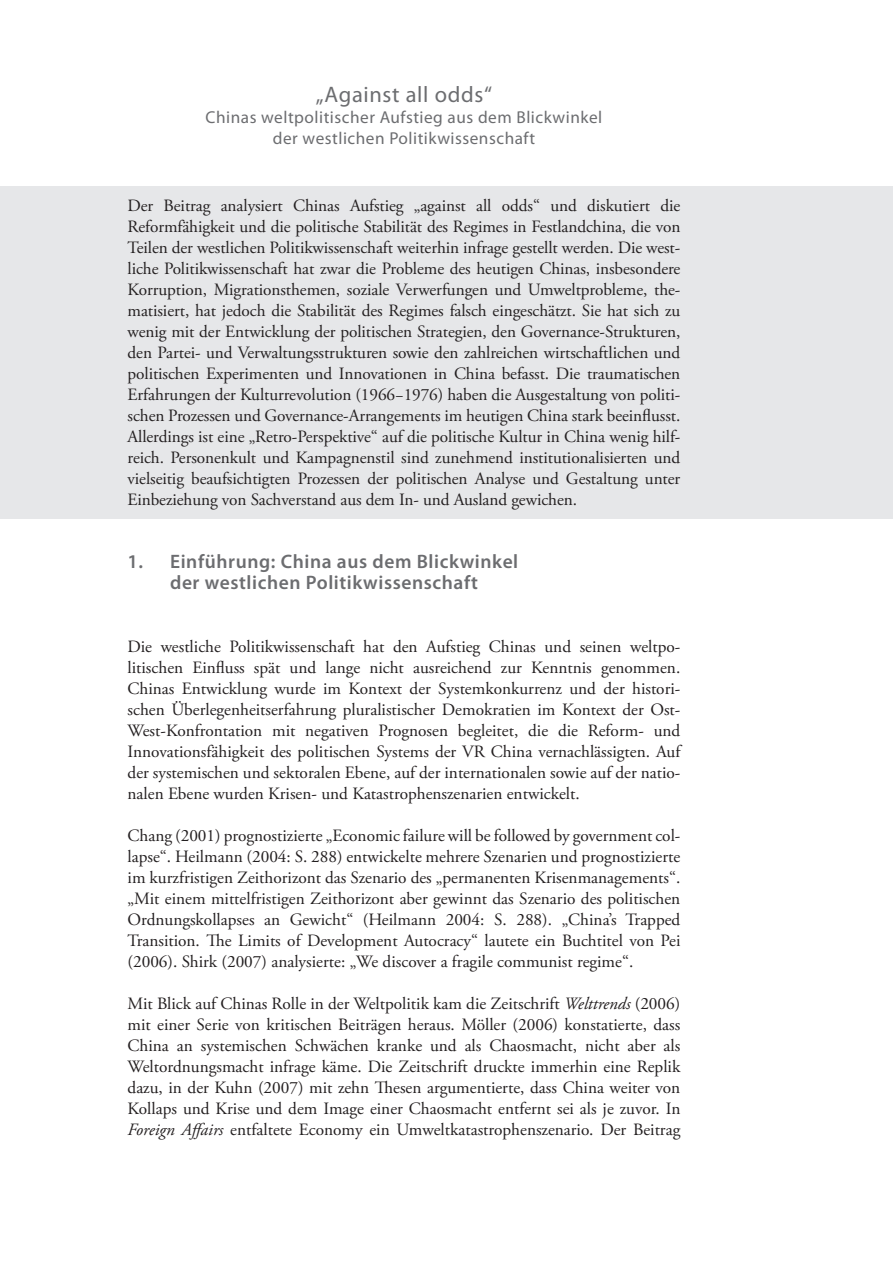
<style>
.page{position:relative;width:893px;height:1263px;background:#fff}
.page>*{position:absolute;margin:0;border:0;box-sizing:border-box;transform-origin:0 0}
.TITEL{font:22.5px "Myriad Pro";letter-spacing:.03em;color:#6c6d70}
.Zwischenüberschrift{font:600 19.5px/21px "Myriad Pro";letter-spacing:.03em;color:#6c6d70;text-align:center}
.TEXT{font:17.25px/21px "Adobe Garamond Pro";color:#231f20;text-align:justify}
.UNTERTITEL{font:17.25px "Myriad Pro";letter-spacing:.03em;color:#6c6d70}
.s1{font-style:italic}
</style>
<div class="page">
<div style="left:0;top:186px;width:893px;height:333px;background:#e6e7e9"></div>
<p class="TITEL" style="left:316px;top:80px;width:178px">„Against all odds“</p>
<p class="UNTERTITEL" style="left:206px;top:106px;width:398px">Chinas weltpolitischer Aufstieg aus dem Blickwinkel</p>
<p class="UNTERTITEL" style="left:273px;top:127px;width:264px">der westlichen Politikwissenschaft</p>
<p class="TEXT" style="left:128px;top:196px;width:554px">Der Beitrag analysiert Chinas Aufstieg „against all odds“ und diskutiert die Reformfähigkeit und die politische Stabilität des Regimes in Festlandchina, die von Teilen der westlichen Politikwissenschaft weiterhin infrage gestellt werden. Die west&shy;liche Politikwissenschaft hat zwar die Probleme des heutigen Chinas, insbesondere Korruption, Migrationsthemen, soziale Verwerfungen und Umweltprobleme, the&shy;matisiert, hat jedoch die Stabilität des Regimes falsch eingeschätzt. Sie hat sich zu wenig mit der Entwicklung der politischen Strategien, den Governance-Strukturen, den Partei- und Verwaltungsstrukturen sowie den zahlreichen wirtschaftlichen und politischen Experimenten und Innovationen in China befasst. Die traumatischen Erfahrungen der Kulturrevolution (1966−1976) haben die Ausgestaltung von politi&shy;schen Prozessen und Governance-Arrangements im heutigen China stark beeinflusst.<br>Allerdings ist eine „Retro-Perspektive“ auf die politische Kultur in China wenig hilf&shy;reich. Personenkult und Kampagnenstil sind zunehmend institutionalisierten und vielseitig beaufsichtigten Prozessen der politischen Analyse und Gestaltung unter Einbeziehung von Sachverstand aus dem In- und Ausland gewichen.</p>
<p class="Zwischenüberschrift" style="left:128px;top:551px;width:392px">1. Einführung: China aus dem Blickwinkel der westlichen Politikwissenschaft</p>
<p class="TEXT" style="left:128px;top:637px;width:554px">Die westliche Politikwissenschaft hat den Aufstieg Chinas und seinen weltpo&shy;litischen Einfluss spät und lange nicht ausreichend zur Kenntnis genommen.<br>Chinas Entwicklung wurde im Kontext der Systemkonkurrenz und der histori&shy;schen Überlegenheitserfahrung pluralistischer Demokratien im Kontext der Ost-West-Konfrontation mit negativen Prognosen begleitet, die die Reform- und Innovationsfähigkeit des politischen Systems der VR China vernachlässigten. Auf der systemischen und sektoralen Ebene, auf der internationalen sowie auf der natio&shy;nalen Ebene wurden Krisen- und Katastrophenszenarien entwickelt.</p>
<p class="TEXT" style="left:128px;top:826px;width:554px">Chang (2001) prognostizierte „Economic failure will be followed by government col&shy;lapse“. Heilmann (2004: S. 288) entwickelte mehrere Szenarien und prognostizierte im kurzfristigen Zeithorizont das Szenario des „permanenten Krisenmanagements“. „Mit einem mittelfristigen Zeithorizont aber gewinnt das Szenario des politischen Ordnungskollapses an Gewicht“ (Heilmann 2004: S. 288). „China’s Trapped Transition. The Limits of Development Autocracy“ lautete ein Buchtitel von Pei (2006). Shirk (2007) analysierte: „We discover a fragile communist regime“.</p>
<p class="TEXT" style="left:128px;top:994px;width:554px">Mit Blick auf Chinas Rolle in der Weltpolitik kam die Zeitschrift <span class="s1">Welttrends</span> (2006) mit einer Serie von kritischen Beiträgen heraus. Möller (2006) konstatierte, dass China an systemischen Schwächen kranke und als Chaosmacht, nicht aber als Weltordnungsmacht infrage käme. Die Zeitschrift druckte immerhin eine Replik dazu, in der Kuhn (2007) mit zehn Thesen argumentierte, dass China weiter von Kollaps und Krise und dem Image einer Chaosmacht entfernt sei als je zuvor. In <span class="s1">Foreign Affairs</span> entfaltete Economy ein Umweltkatastrophenszenario. Der Beitrag</p>
</div>
